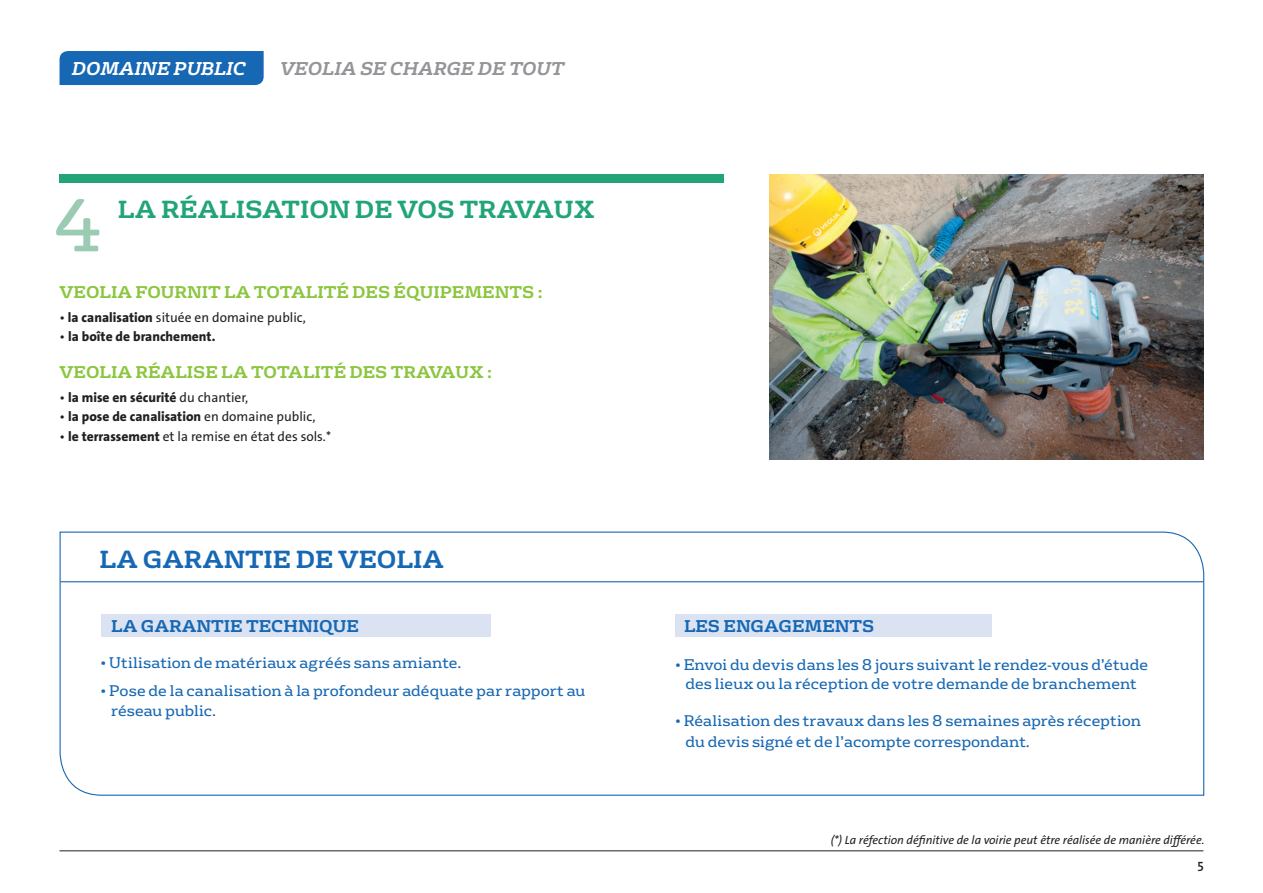
<style>
.page{position:relative;width:1263px;height:893px;background:#fff}
.page>*{position:absolute;margin:0;border:0;box-sizing:border-box;transform-origin:0 0}
.t1{font:72px "FS Rufus";color:#9bcbb3}
.t2{font:700 24px "FS Rufus";color:#21a577}
.t3{font:700 24px "FS Rufus";color:#1768b4}
.t4{font:italic 700 18px "FS Rufus";color:#939598}
.t5{font:italic 700 18px "FS Rufus";color:#fff}
.t6{font:700 16.5px "FS Rufus";color:#8bc63e}
.t7{font:700 16.5px "FS Rufus";color:#1768b4}
.t8{font:15px/19.5px "FS Rufus";color:#1768b4}
.t9{font:13.5px "The Sans Veolia W8 Ex Bld";color:#231f20}
.t10{font:13.5px "The Sans Veolia W5 Pla";color:#231f20}
.t11{font:13.5px "The Sans Veolia W6 Se Bld";color:#231f20}
.t12{font:12px "The Sans Veolia W5 Pla It";color:#231f20}
.s1{font-family:"The Sans Veolia W8 Ex Bld"}
.s2{font-family:"The Sans Veolia W5 Pla"}
</style>
<div class="page">
<div style="left:60px;top:174px;width:664px;height:9px;background:#21a577"></div>
<div style="left:60px;top:51px;width:204px;height:34px;background:#1768b4"></div>
<img style="left:769px;top:174px;width:434px;height:285px">
<hr style="left:60px;top:850px;width:1143px;height:1px;background:#231f20">
<svg style="left:59px;top:531px;width:1146px;height:265px"></svg>
<div style="left:101px;top:615px;width:389px;height:22px;background:#dbe3f3"></div>
<div style="left:675px;top:615px;width:317px;height:22px;background:#dbe3f3"></div>
<hr style="left:60px;top:581px;width:1143px;height:1px;background:#1768b4">
<p class="t5" style="left:72px;top:53px;width:175px">DOMAINE PUBLIC</p>
<p class="t4" style="left:280px;top:53px;width:286px">VEOLIA SE CHARGE DE TOUT</p>
<p class="t1" style="left:54px;top:167px;width:50px">4</p>
<p class="t2" style="left:118px;top:188px;width:479px">LA RÉALISATION DE VOS TRAVAUX</p>
<p class="t6" style="left:60px;top:278px;width:484px">VEOLIA FOURNIT LA TOTALITÉ DES ÉQUIPEMENTS :</p>
<p class="t10" style="left:60px;top:309px;width:248px">• <span class="s1">la canalisation</span> située en domaine public,</p>
<p class="t9" style="left:60px;top:328px;width:157px"><span class="s2">•</span> la boîte de branchement.</p>
<p class="t6" style="left:60px;top:358px;width:434px">VEOLIA RÉALISE LA TOTALITÉ DES TRAVAUX :</p>
<p class="t9" style="left:60px;top:388px;width:190px"><span class="s2">•</span> la mise en sécurité <span class="s2">du chantier,</span></p>
<p class="t9" style="left:60px;top:408px;width:258px"><span class="s2">•</span> la pose de canalisation <span class="s2">en domaine public,</span></p>
<p class="t10" style="left:60px;top:427px;width:273px">• <span class="s1">le terrassement</span> et la remise en état des sols.*</p>
<p class="t3" style="left:100px;top:538px;width:346px">LA GARANTIE DE VEOLIA</p>
<p class="t7" style="left:111px;top:611px;width:249px">LA GARANTIE TECHNIQUE</p>
<p class="t8" style="left:101px;top:652px;width:362px">• Utilisation de matériaux agréés sans amiante.</p>
<p class="t8" style="left:111px;top:680px;width:476px;text-indent:-10px">• Pose de la canalisation à la profondeur adéquate par rapport au réseau public.</p>
<p class="t7" style="left:684px;top:611px;width:192px">LES ENGAGEMENTS</p>
<p class="t8" style="left:675px;top:654px;width:474px;text-align:center">• Envoi du devis dans les 8 jours suivant le rendez-vous d’étude des lieux ou la réception de votre demande de branchement</p>
<p class="t8" style="left:685px;top:709px;width:457px;line-height:21px;text-indent:-10px">• Réalisation des travaux dans les 8 semaines après réception du devis signé et de l’acompte correspondant.</p>
<p class="t12" style="left:831px;top:833px;width:375px">(*) La réfection définitive de la voirie peut être réalisée de manière différée.</p>
<p class="t11" style="left:1197px;top:857px;width:8px">5</p>
</div>
